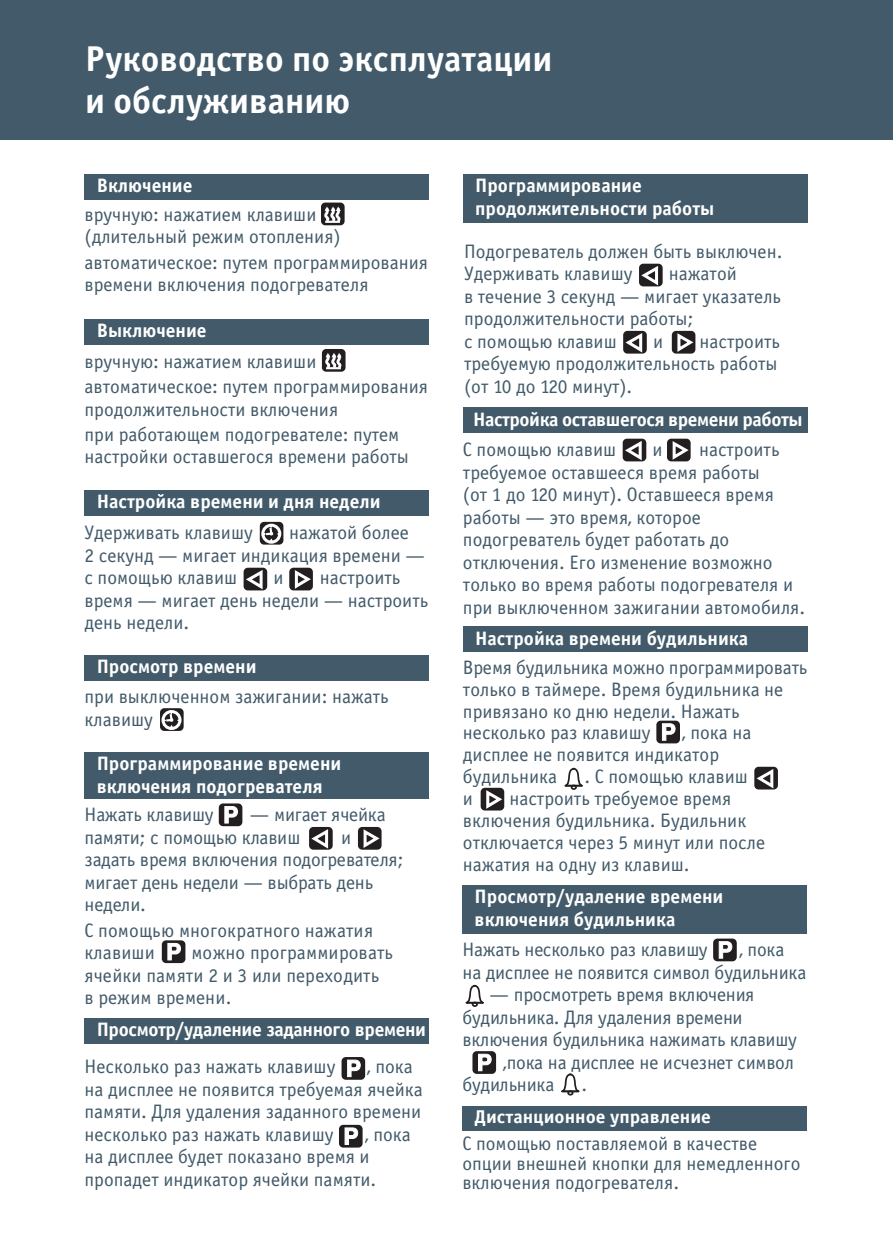
<style>
.page{position:relative;width:893px;height:1259px;background:#fff}
.page>*{position:absolute;margin:0;border:0;box-sizing:border-box;transform-origin:0 0}
.t1{font:36px/42px "Officina Sans Bold C";color:#fff}
.t2{font:19.5px/22.5px "Officina Sans Book C";color:#425a69}
.t3{font:19.5px/22.8px "Officina Sans Bold C";color:#fff}
.t4{font:19.5px "Officina Sans Bold C";letter-spacing:-.02em;color:#fff}
.t5{font:19.5px "Officina Sans Bold C";letter-spacing:-.025em;color:#fff}
.t6{font:18.6px "Officina Sans Bold C";color:#fff;scale:1.05 1}
</style>
<div class="page">
<div style="left:0;top:0;width:893px;height:140px;background:#425a69"></div>
<div style="left:85px;top:174px;width:344px;height:26px;background:#425a69"></div>
<div style="left:321px;top:203px;width:24px;height:22px;background:#231f20;border-radius:4px"></div>
<svg style="left:321px;top:205px;width:22px;height:20px"></svg>
<div style="left:85px;top:319px;width:344px;height:25px;background:#425a69"></div>
<div style="left:322px;top:349px;width:24px;height:23px;background:#231f20;border-radius:4px"></div>
<svg style="left:322px;top:353px;width:20px;height:18px"></svg>
<div style="left:85px;top:490px;width:344px;height:26px;background:#425a69"></div>
<svg style="left:260px;top:522px;width:23px;height:22px"></svg>
<div style="left:261px;top:524px;width:20px;height:20px;border:3px solid #fff;border-radius:50%"></div>
<svg style="left:262px;top:524px;width:19px;height:18px"></svg>
<div style="left:244px;top:568px;width:23px;height:22px;background:#231f20;border-radius:4px"></div>
<svg style="left:243px;top:568px;width:22px;height:23px"></svg>
<div style="left:289px;top:568px;width:24px;height:22px;background:#231f20;border-radius:4px"></div>
<svg style="left:292px;top:568px;width:21px;height:23px"></svg>
<div style="left:85px;top:655px;width:344px;height:25px;background:#425a69"></div>
<svg style="left:160px;top:708px;width:24px;height:23px"></svg>
<div style="left:162px;top:710px;width:20px;height:20px;border:3px solid #fff;border-radius:50%"></div>
<svg style="left:162px;top:710px;width:19px;height:18px"></svg>
<div style="left:85px;top:752px;width:344px;height:46px;background:#425a69"></div>
<div style="left:309px;top:827px;width:24px;height:22px;background:#231f20;border-radius:4px"></div>
<svg style="left:309px;top:827px;width:22px;height:23px"></svg>
<div style="left:358px;top:827px;width:24px;height:22px;background:#231f20;border-radius:4px"></div>
<svg style="left:361px;top:828px;width:21px;height:22px"></svg>
<div style="left:219px;top:803px;width:23px;height:23px;background:#231f20;border-radius:4px"></div>
<svg style="left:224px;top:806px;width:14px;height:17px"></svg>
<div style="left:162px;top:940px;width:23px;height:23px;background:#231f20;border-radius:4px"></div>
<svg style="left:167px;top:942px;width:14px;height:18px"></svg>
<div style="left:85px;top:1018px;width:344px;height:26px;background:#425a69"></div>
<div style="left:342px;top:1057px;width:23px;height:22px;background:#231f20;border-radius:4px"></div>
<svg style="left:347px;top:1059px;width:14px;height:18px"></svg>
<div style="left:339px;top:1124px;width:24px;height:23px;background:#231f20;border-radius:4px"></div>
<svg style="left:344px;top:1127px;width:14px;height:18px"></svg>
<div style="left:463px;top:174px;width:344px;height:49px;background:#425a69"></div>
<div style="left:639px;top:264px;width:24px;height:22px;background:#231f20;border-radius:4px"></div>
<svg style="left:639px;top:264px;width:22px;height:23px"></svg>
<div style="left:623px;top:331px;width:24px;height:22px;background:#231f20;border-radius:4px"></div>
<svg style="left:623px;top:331px;width:22px;height:23px"></svg>
<div style="left:672px;top:331px;width:23px;height:22px;background:#231f20;border-radius:4px"></div>
<svg style="left:675px;top:332px;width:21px;height:22px"></svg>
<div style="left:463px;top:408px;width:344px;height:25px;background:#425a69"></div>
<div style="left:623px;top:439px;width:23px;height:22px;background:#231f20;border-radius:4px"></div>
<svg style="left:622px;top:439px;width:22px;height:23px"></svg>
<div style="left:667px;top:439px;width:24px;height:22px;background:#231f20;border-radius:4px"></div>
<svg style="left:670px;top:439px;width:21px;height:23px"></svg>
<div style="left:463px;top:627px;width:344px;height:25px;background:#425a69"></div>
<div style="left:754px;top:767px;width:24px;height:22px;background:#231f20;border-radius:4px"></div>
<svg style="left:754px;top:767px;width:22px;height:23px"></svg>
<div style="left:481px;top:788px;width:23px;height:22px;background:#231f20;border-radius:4px"></div>
<svg style="left:484px;top:788px;width:21px;height:23px"></svg>
<svg style="left:564px;top:767px;width:19px;height:23px"></svg>
<div style="left:656px;top:720px;width:24px;height:23px;background:#231f20;border-radius:4px"></div>
<svg style="left:662px;top:723px;width:14px;height:18px"></svg>
<div style="left:462px;top:1106px;width:345px;height:24px;background:#425a69"></div>
<div style="left:462px;top:885px;width:345px;height:49px;background:#425a69"></div>
<div style="left:713px;top:938px;width:24px;height:23px;background:#231f20;border-radius:4px"></div>
<svg style="left:719px;top:941px;width:13px;height:18px"></svg>
<div style="left:472px;top:1051px;width:24px;height:23px;background:#231f20;border-radius:4px"></div>
<svg style="left:478px;top:1053px;width:14px;height:18px"></svg>
<svg style="left:465px;top:984px;width:19px;height:23px"></svg>
<svg style="left:561px;top:1073px;width:19px;height:22px"></svg>
<h1 class="t1" style="left:85px;top:41px;width:469px">Руководство по эксплуатации и обслуживанию</h1>
<p class="t3" style="left:97px;top:176px;width:97px">Включение</p>
<p class="t2" style="left:85px;top:205px;width:258px">вручную: нажатием клавиши (длительный режим отопления)</p>
<p class="t2" style="left:85px;top:253px;width:345px">автоматическое: путем программирования времени включения подогревателя</p>
<p class="t3" style="left:97px;top:321px;width:111px">Выключение</p>
<p class="t2" style="left:85px;top:350px;width:345px;line-height:25.2px">вручную: нажатием клавиши автоматическое: путем программирования</p>
<p class="t2" style="left:85px;top:398px;width:316px;line-height:25.2px">продолжительности включения<br>при работающем подогревателе: путем</p>
<p class="t2" style="left:85px;top:447px;width:326px">настройки оставшегося времени работы</p>
<p class="t3" style="left:97px;top:492px;width:285px">Настройка времени и дня недели</p>
<p class="t2" style="left:85px;top:523px;width:170px">Удерживать клавишу</p>
<p class="t2" style="left:85px;top:523px;width:342px;text-indent:205px">нажатой более<br>2 секунд — мигает индикация времени — с помощью клавиш</p>
<p class="t2" style="left:85px;top:568px;width:345px;text-indent:235px">настроить время — мигает день недели — настроить день недели.</p>
<p class="t3" style="left:97px;top:657px;width:161px">Просмотр времени</p>
<p class="t2" style="left:85px;top:687px;width:306px">при выключенном зажигании: нажать клавишу</p>
<p class="t3" style="left:97px;top:754px;width:246px">Программирование времени включения подогревателя</p>
<p class="t2" style="left:85px;top:805px;width:130px">Нажать клавишу</p>
<p class="t2" style="left:274px;top:568px;width:12px">и</p>
<p class="t2" style="left:85px;top:805px;width:303px;text-indent:165px">— мигает ячейка памяти; с помощью клавиш</p>
<p class="t2" style="left:84px;top:827px;width:320px;text-indent:257px">и задать время включения подогревателя; мигает день недели — выбрать день недели.</p>
<p class="t2" style="left:84px;top:920px;width:290px">С помощью многократного нажатия клавиши</p>
<p class="t2" style="left:84px;top:943px;width:310px;text-indent:107px">можно программировать ячейки памяти 2 и 3 или переходить в режим времени.</p>
<p class="t4" style="left:97px;top:1022px;width:331px">Просмотр/удаление заданного времени</p>
<p class="t2" style="left:85px;top:1057px;width:252px">Несколько раз нажать клавишу</p>
<p class="t2" style="left:85px;top:1057px;width:340px;text-indent:283px">, пока на дисплее не появится требуемая ячейка памяти. Для удаления заданного времени несколько раз нажать клавишу</p>
<p class="t2" style="left:84px;top:1124px;width:328px;text-indent:281px">, пока на дисплее будет показано время и пропадет индикатор ячейки памяти.</p>
<p class="t3" style="left:475px;top:176px;width:241px">Программирование продолжительности работы</p>
<p class="t2" style="left:464px;top:242px;width:320px">Подогреватель должен быть выключен.<br>Удерживать клавишу</p>
<p class="t2" style="left:464px;top:264px;width:319px;text-indent:205px">нажатой<br>в течение 3 секунд — мигает указатель продолжительности работы;<br>с помощью клавиш</p>
<p class="t2" style="left:464px;top:332px;width:318px;text-indent:235px">настроить требуемую продолжительность работы (от 10 до 120 минут).</p>
<p class="t5" style="left:473px;top:411px;width:331px">Настройка оставшегося времени работы</p>
<p class="t2" style="left:463px;top:440px;width:155px">С помощью клавиш</p>
<p class="t2" style="left:653px;top:440px;width:12px">и</p>
<p class="t2" style="left:653px;top:332px;width:12px">и</p>
<p class="t2" style="left:463px;top:440px;width:344px;text-indent:236px">настроить требуемое оставшееся время работы<br>(от 1 до 120 минут). Оставшееся время работы — это время, которое подогреватель будет работать до отключения. Его изменение возможно только во время работы подогревателя и при выключенном зажигании автомобиля.</p>
<p class="t3" style="left:475px;top:628px;width:275px">Настройка времени будильника</p>
<p class="t2" style="left:463px;top:658px;width:346px">Время будильника можно программировать только в таймере. Время будильника не привязано ко дню недели. Нажать несколько раз клавишу</p>
<p class="t2" style="left:463px;top:723px;width:290px;text-indent:219px">, пока на дисплее не появится индикатор будильника</p>
<p class="t2" style="left:584px;top:767px;width:165px">. С помощью клавиш</p>
<p class="t2" style="left:463px;top:789px;width:304px;text-indent:46px">настроить требуемое время включения будильника. Будильник отключается через 5 минут или после нажатия на одну из клавиш.</p>
<p class="t2" style="left:463px;top:789px;width:12px">и</p>
<p class="t3" style="left:475px;top:887px;width:250px">Просмотр/удаление времени включения будильника</p>
<p class="t2" style="left:462px;top:940px;width:247px">Нажать несколько раз клавишу</p>
<p class="t2" style="left:462px;top:940px;width:346px;text-indent:277px">, пока на дисплее не появится символ будильника</p>
<p class="t2" style="left:490px;top:985px;width:266px">— просмотреть время включения</p>
<p class="t2" style="left:462px;top:1007px;width:282px">будильника. Для удаления времени</p>
<p class="t2" style="left:462px;top:1030px;width:336px">включения будильника нажимать клавишу</p>
<p class="t2" style="left:503px;top:1052px;width:292px">,пока на дисплее не исчезнет символ</p>
<p class="t2" style="left:462px;top:1075px;width:94px">будильника</p>
<p class="t2" style="left:581px;top:1075px;width:7px">.</p>
<p class="t6" style="left:475px;top:1109px;width:227px">Дистанционное управление</p>
<p class="t2" style="left:462px;top:1135px;width:340px;line-height:19.5px">С помощью поставляемой в качестве опции внешней кнопки для немедленного включения подогревателя.</p>
</div>
